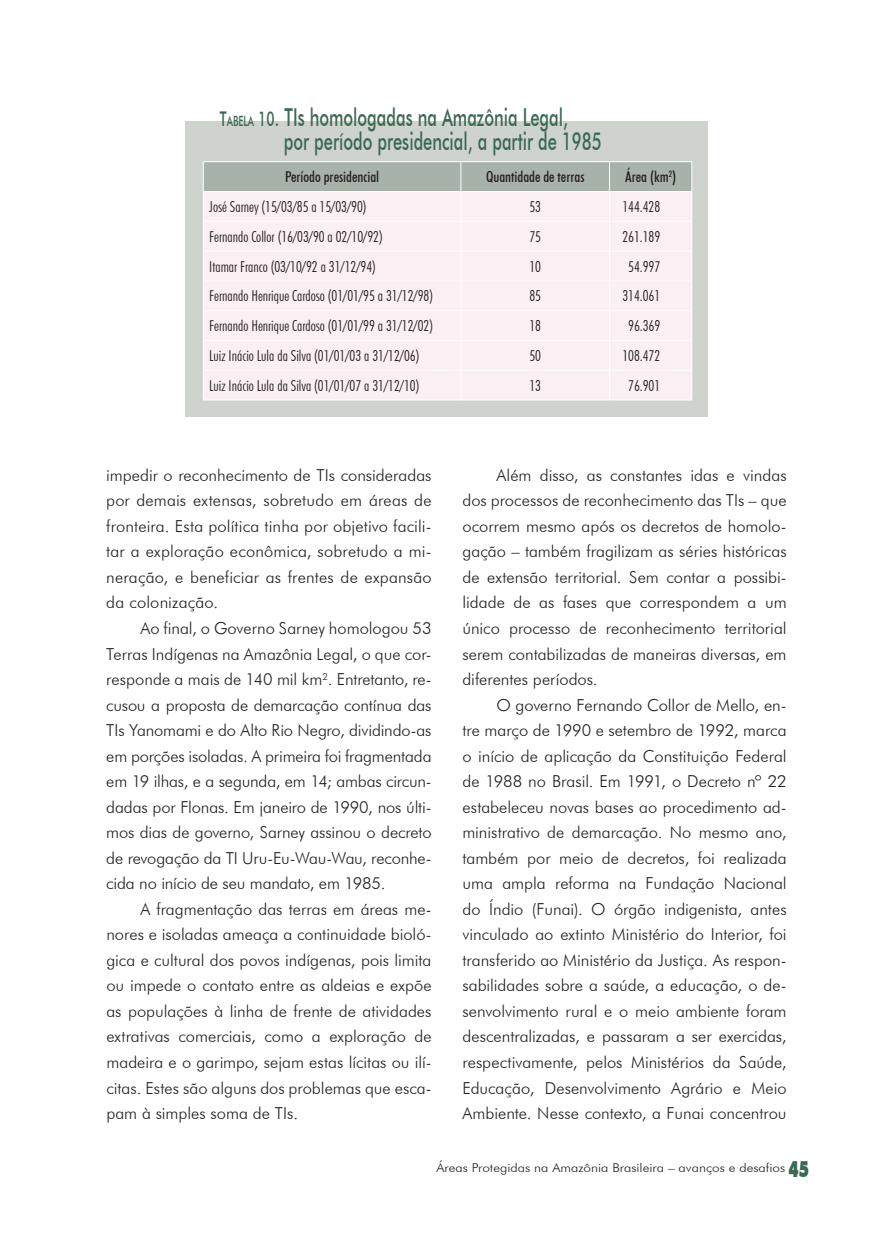
<style>
.page{position:relative;width:893px;height:1234px;background:#fff}
.page>*{position:absolute;margin:0;border:0;box-sizing:border-box;transform-origin:0 0}
.t1{font:500 24.75px/24px "Futura BT";color:#3c6953;scale:.67 1}
.t2{font:300 16.5px/25.5px "Futura BT";color:#231f20;text-align:justify}
.t3{font:300 condensed 15px "Futura BT";color:#231f20}
.t4{font:500 condensed 15px "Futura BT";color:#231f20}
.t5{font:300 12.15px "Futura BT";color:#231f20;scale:1.11 1}
.s1{font-size:20.25px}
.s2{font-size:14.1px}
.s3{font-weight:900;font-size:22.5px;color:#3c6953}
</style>
<div class="page">
<div style="left:185px;top:121px;width:523px;height:295px;background:#ced3cd"></div>
<div style="left:204px;top:222px;width:487px;height:177px;background:#faf0f4"></div>
<hr style="left:203px;top:161px;width:258px;height:1px;background:#fff">
<hr style="left:461px;top:161px;width:149px;height:1px;background:#fff">
<hr style="left:610px;top:161px;width:82px;height:1px;background:#fff">
<svg style="left:203px;top:162px;width:489px;height:59px;background:#d1d2cf"></svg>
<hr style="left:203px;top:221px;width:258px;height:1px;background:#fff">
<hr style="left:203px;top:221px;width:1px;height:30px;background:#fff">
<hr style="left:461px;top:221px;width:149px;height:1px;background:#fff">
<hr style="left:460px;top:221px;width:1px;height:30px;background:#fff">
<hr style="left:610px;top:221px;width:82px;height:1px;background:#fff">
<hr style="left:609px;top:221px;width:1px;height:30px;background:#fff">
<hr style="left:691px;top:221px;width:1px;height:30px;background:#fff">
<hr style="left:203px;top:251px;width:258px;height:1px;background:#fff">
<hr style="left:461px;top:251px;width:149px;height:1px;background:#fff">
<hr style="left:610px;top:251px;width:82px;height:1px;background:#fff">
<hr style="left:203px;top:280px;width:258px;height:1px;background:#fff">
<hr style="left:461px;top:280px;width:149px;height:1px;background:#fff">
<hr style="left:610px;top:280px;width:82px;height:1px;background:#fff">
<hr style="left:203px;top:310px;width:258px;height:1px;background:#fff">
<hr style="left:461px;top:310px;width:149px;height:1px;background:#fff">
<hr style="left:610px;top:310px;width:82px;height:1px;background:#fff">
<hr style="left:203px;top:340px;width:258px;height:1px;background:#fff">
<hr style="left:461px;top:340px;width:149px;height:1px;background:#fff">
<hr style="left:610px;top:340px;width:82px;height:1px;background:#fff">
<hr style="left:203px;top:370px;width:258px;height:1px;background:#fff">
<svg style="left:203px;top:252px;width:1px;height:147px"></svg>
<hr style="left:461px;top:370px;width:149px;height:1px;background:#fff">
<svg style="left:460px;top:252px;width:1px;height:147px"></svg>
<hr style="left:610px;top:370px;width:82px;height:1px;background:#fff">
<svg style="left:609px;top:252px;width:1px;height:147px"></svg>
<svg style="left:691px;top:252px;width:1px;height:147px"></svg>
<hr style="left:203px;top:399px;width:258px;height:1px;background:#fff">
<hr style="left:461px;top:399px;width:149px;height:1px;background:#fff">
<hr style="left:610px;top:399px;width:82px;height:1px;background:#fff">
<h1 class="t1" style="left:284px;top:105px;width:476px;text-indent:-64px"><span class="s1">T</span><span class="s2">ABELA</span> <span class="s1">10</span>. TIs homologadas na Amazônia Legal,<br>por período presidencial, a partir de 1985</h1>
<p class="t4" style="left:285px;top:168px;width:96px">Período presidencial</p>
<p class="t4" style="left:486px;top:168px;width:100px">Quantidade de terras</p>
<p class="t4" style="left:625px;top:168px;width:53px">Área (km<sup>2</sup>)</p>
<p class="t3" style="left:209px;top:197px;width:159px">José Sarney (15/03/85 a 15/03/90)</p>
<p class="t3" style="left:529px;top:197px;width:13px">53</p>
<p class="t3" style="left:622px;top:197px;width:39px">144.428</p>
<p class="t3" style="left:209px;top:227px;width:175px">Fernando Collor (16/03/90 a 02/10/92)</p>
<p class="t3" style="left:529px;top:227px;width:13px">75</p>
<p class="t3" style="left:622px;top:227px;width:39px">261.189</p>
<p class="t3" style="left:209px;top:257px;width:168px">Itamar Franco (03/10/92 a 31/12/94)</p>
<p class="t3" style="left:529px;top:257px;width:13px">10</p>
<p class="t3" style="left:628px;top:257px;width:34px">54.997</p>
<p class="t3" style="left:209px;top:287px;width:225px">Fernando Henrique Cardoso (01/01/95 a 31/12/98)</p>
<p class="t3" style="left:529px;top:287px;width:13px">85</p>
<p class="t3" style="left:622px;top:287px;width:39px">314.061</p>
<p class="t3" style="left:209px;top:317px;width:225px">Fernando Henrique Cardoso (01/01/99 a 31/12/02)</p>
<p class="t3" style="left:529px;top:317px;width:13px">18</p>
<p class="t3" style="left:628px;top:317px;width:34px">96.369</p>
<p class="t3" style="left:209px;top:346px;width:212px">Luiz Inácio Lula da Silva (01/01/03 a 31/12/06)</p>
<p class="t3" style="left:529px;top:346px;width:13px">50</p>
<p class="t3" style="left:622px;top:346px;width:39px">108.472</p>
<p class="t3" style="left:209px;top:376px;width:212px">Luiz Inácio Lula da Silva (01/01/07 a 31/12/10)</p>
<p class="t3" style="left:529px;top:376px;width:13px">13</p>
<p class="t3" style="left:628px;top:376px;width:34px">76.901</p>
<p class="t2" style="left:106px;top:462px;width:327px">impedir o reconhecimento de TIs consideradas por demais extensas, sobretudo em áreas de fronteira. Esta política tinha por objetivo facili&shy;tar a exploração econômica, sobretudo a mi&shy;neração, e beneficiar as frentes de expansão da colonização.</p>
<p class="t2" style="left:106px;top:615px;width:327px;text-indent:34px">Ao final, o Governo Sarney homologou 53<br>Terras Indígenas na Amazônia Legal, o que cor&shy;responde a mais de 140 mil km<sup>2</sup>. Entretanto, re&shy;cusou a proposta de demarcação contínua das TIs Yanomami e do Alto Rio Negro, dividindo-as em porções isoladas. A primeira foi fragmentada em 19 ilhas, e a segunda, em 14; ambas circun&shy;dadas por Flonas. Em janeiro de 1990, nos últi&shy;mos dias de governo, Sarney assinou o decreto de revogação da TI Uru-Eu-Wau-Wau, reconhe&shy;cida no início de seu mandato, em 1985.</p>
<p class="t2" style="left:106px;top:895px;width:327px;text-indent:34px">A fragmentação das terras em áreas me&shy;nores e isoladas ameaça a continuidade bioló&shy;gica e cultural dos povos indígenas, pois limita ou impede o contato entre as aldeias e expõe as populações à linha de frente de atividades extrativas comerciais, como a exploração de madeira e o garimpo, sejam estas lícitas ou ilí&shy;citas. Estes são alguns dos problemas que esca&shy;pam à simples soma de TIs.</p>
<p class="t2" style="left:462px;top:462px;width:326px;text-indent:34px">Além disso, as constantes idas e vindas dos processos de reconhecimento das TIs – que ocorrem mesmo após os decretos de homolo&shy;gação – também fragilizam as séries históricas de extensão territorial. Sem contar a possibi&shy;lidade de as fases que correspondem a um único processo de reconhecimento territorial serem contabilizadas de maneiras diversas, em diferentes períodos.</p>
<p class="t2" style="left:462px;top:691px;width:326px;text-indent:34px">O governo Fernando Collor de Mello, en&shy;tre março de 1990 e setembro de 1992, marca o início de aplicação da Constituição Federal de 1988 no Brasil. Em 1991, o Decreto nº 22 estabeleceu novas bases ao procedimento ad&shy;ministrativo de demarcação. No mesmo ano, também por meio de decretos, foi realizada uma ampla reforma na Fundação Nacional do Índio (Funai). O órgão indigenista, antes vinculado ao extinto Ministério do Interior, foi transferido ao Ministério da Justiça. As respon&shy;sabilidades sobre a saúde, a educação, o de&shy;senvolvimento rural e o meio ambiente foram descentralizadas, e passaram a ser exercidas, respectivamente, pelos Ministérios da Saúde, Educação, Desenvolvimento Agrário e Meio Ambiente. Nesse contexto, a Funai concentrou</p>
<p class="t5" style="left:437px;top:1160px;width:337px">Áreas Protegidas na Amazônia Brasileira – avanços e desafios <span class="s3">45</span></p>
</div>
